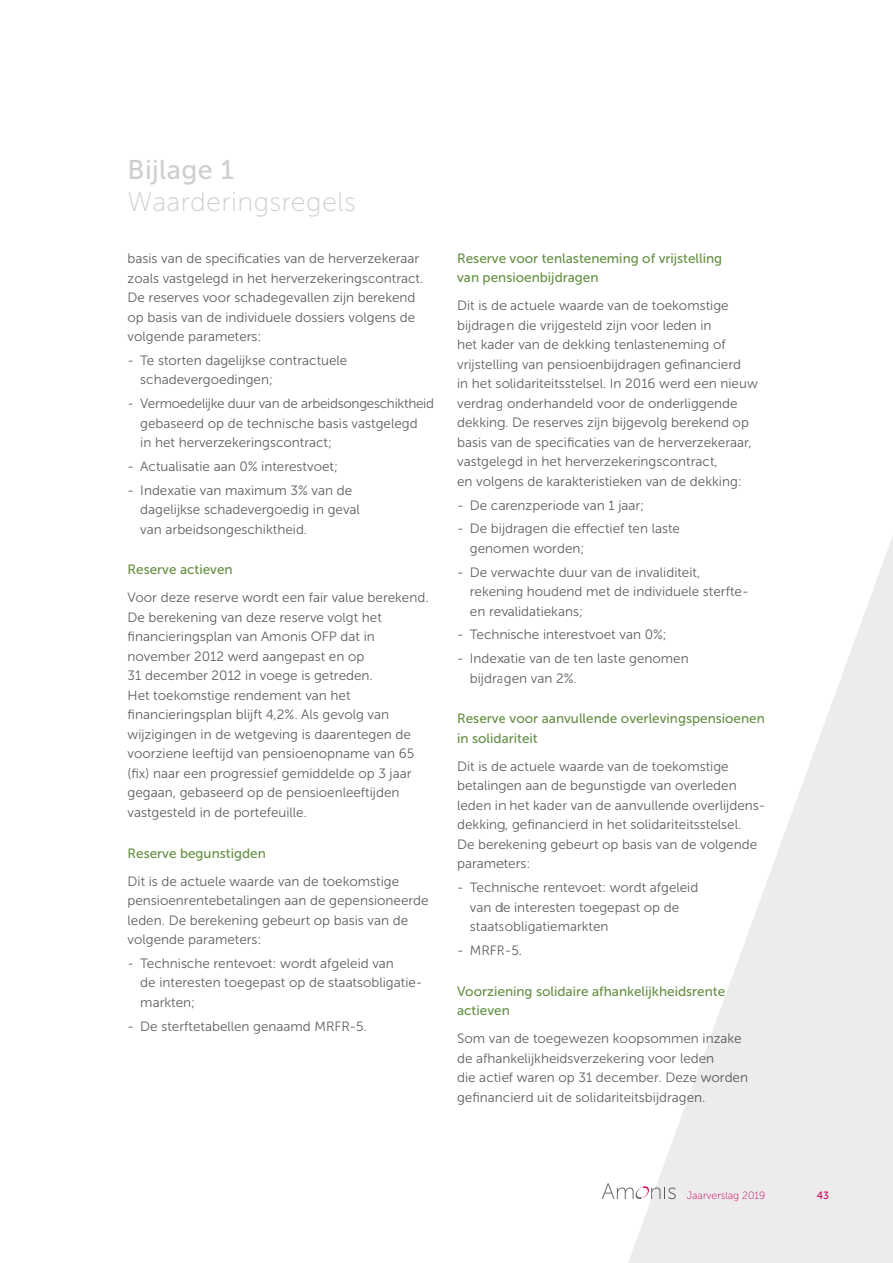
<style>
.page{position:relative;width:893px;height:1263px;background:#fff}
.page>*{position:absolute;margin:0;border:0;box-sizing:border-box;transform-origin:0 0}
.t1{font:27px "Museo Sans 100";letter-spacing:.015em;color:#cfcfcf}
.t2{font:27px "Museo Sans 500";letter-spacing:.015em;color:#cfcfcf}
.t3{font:13.5px/19.5px "Museo Sans 300";color:#5f5f61}
.t4{font:13.5px/19.5px "Museo Sans 500";color:#679146}
.t5{font:10.5px "Museo Sans 100";color:#db0861}
.t6{font:10.5px "Museo Sans 500";color:#db0861}
</style>
<div class="page">
<svg style="left:602px;top:536px;width:291px;height:727px"></svg>
<h1 class="t2" style="left:128px;top:155px;width:108px">Bijlage 1</h1>
<h1 class="t1" style="left:128px;top:187px;width:230px">Waarderingsregels</h1>
<p class="t3" style="left:128px;top:249px;width:297px">basis van de specificaties van de herverzekeraar zoals vastgelegd in het herverzekeringscontract.<br>De reserves voor schadegevallen zijn berekend op basis van de individuele dossiers volgens de volgende parameters:</p>
<p class="t3" style="left:140px;top:351px;width:209px;text-indent:-13px">- Te storten dagelijkse contractuele schadevergoedingen;</p>
<p class="t3" style="left:140px;top:394px;width:295px;text-indent:-13px">- Vermoedelijke duur van de arbeidsongeschiktheid gebaseerd op de technische basis vastgelegd<br>in het herverzekeringscontract;</p>
<p class="t3" style="left:128px;top:457px;width:212px">- Actualisatie aan 0% interestvoet;</p>
<p class="t3" style="left:140px;top:480px;width:221px;text-indent:-13px">- Indexatie van maximum 3% van de dagelijkse schadevergoedig in geval van arbeidsongeschiktheid.</p>
<p class="t4" style="left:128px;top:560px;width:107px">Reserve actieven</p>
<p class="t3" style="left:128px;top:588px;width:303px">Voor deze reserve wordt een fair value berekend.<br>De berekening van deze reserve volgt het financieringsplan van Amonis OFP dat in november 2012 werd aangepast en op<br>31 december 2012 in voege is getreden.<br>Het toekomstige rendement van het financieringsplan blijft 4,2%. Als gevolg van wijzigingen in de wetgeving is daarentegen de voorziene leeftijd van pensioenopname van 65 (fix) naar een progressief gemiddelde op 3 jaar gegaan, gebaseerd op de pensioenleeftijden vastgesteld in de portefeuille.</p>
<p class="t4" style="left:128px;top:843px;width:140px">Reserve begunstigden</p>
<p class="t3" style="left:128px;top:871px;width:303px">Dit is de actuele waarde van de toekomstige pensioenrentebetalingen aan de gepensioneerde leden. De berekening gebeurt op basis van de volgende parameters:</p>
<p class="t3" style="left:140px;top:953px;width:284px;text-indent:-13px">- Technische rentevoet: wordt afgeleid van<br>de interesten toegepast op de staatsobligatie&shy;markten;</p>
<p class="t3" style="left:128px;top:1016px;width:241px">- De sterftetabellen genaamd MRFR-5.</p>
<p class="t4" style="left:457px;top:249px;width:267px">Reserve voor tenlasteneming of vrijstelling van pensioenbijdragen</p>
<p class="t3" style="left:457px;top:296px;width:302px">Dit is de actuele waarde van de toekomstige bijdragen die vrijgesteld zijn voor leden in<br>het kader van de dekking tenlasteneming of vrijstelling van pensioenbijdragen gefinancierd<br>in het solidariteitsstelsel. In 2016 werd een nieuw verdrag onderhandeld voor de onderliggende dekking. De reserves zijn bijgevolg berekend op basis van de specificaties van de herverzekeraar, vastgelegd in het herverzekeringscontract,<br>en volgens de karakteristieken van de dekking:</p>
<p class="t3" style="left:457px;top:495px;width:189px">- De carenzperiode van 1 jaar;</p>
<p class="t3" style="left:470px;top:519px;width:212px;text-indent:-13px">- De bijdragen die effectief ten laste genomen worden;</p>
<p class="t3" style="left:470px;top:562px;width:280px;text-indent:-13px">- De verwachte duur van de invaliditeit, rekening houdend met de individuele sterfte&shy;en revalidatiekans;</p>
<p class="t3" style="left:457px;top:625px;width:211px">- Technische interestvoet van 0%;</p>
<p class="t3" style="left:470px;top:649px;width:220px;text-indent:-13px">- Indexatie van de ten laste genomen bijdragen van 2%.</p>
<p class="t4" style="left:457px;top:709px;width:309px">Reserve voor aanvullende overlevingspensioenen in solidariteit</p>
<p class="t3" style="left:457px;top:757px;width:310px">Dit is de actuele waarde van de toekomstige betalingen aan de begunstigde van overleden leden in het kader van de aanvullende overlijdens&shy;dekking, gefinancierd in het solidariteitsstelsel.<br>De berekening gebeurt op basis van de volgende parameters:</p>
<p class="t3" style="left:470px;top:878px;width:230px;text-indent:-13px">- Technische rentevoet: wordt afgeleid van de interesten toegepast op de staatsobligatiemarkten</p>
<p class="t3" style="left:457px;top:940px;width:67px">- MRFR-5.</p>
<p class="t4" style="left:457px;top:981px;width:270px">Voorziening solidaire afhankelijkheidsrente actieven</p>
<p class="t3" style="left:457px;top:1029px;width:292px">Som van de toegewezen koopsommen inzake de afhankelijkheidsverzekering voor leden<br>die actief waren op 31 december. Deze worden gefinancierd uit de solidariteitsbijdragen.</p>
<p class="t5" style="left:687px;top:1190px;width:80px">Jaarverslag 2019</p>
<p class="t6" style="left:817px;top:1190px;width:14px">43</p>
</div>
